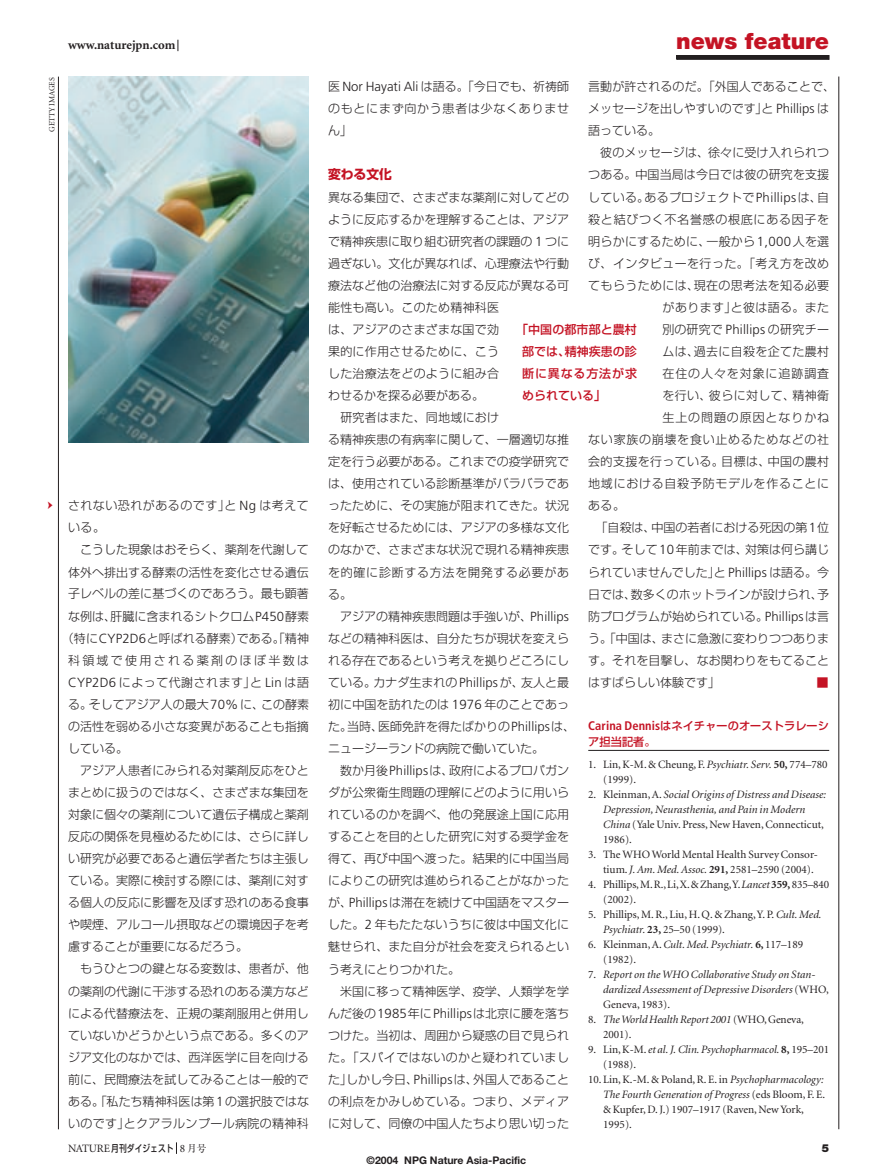
<style>
.page{position:relative;width:893px;height:1174px;background:#fff}
.page>*{position:absolute;margin:0;border:0;box-sizing:border-box;transform-origin:0 0}
.t1{font:900 22.5px "Helvetica Neue";color:#c41324}
.t2{font:700 12.75px "Minion";color:#231f20}
.t3{font:700 12.75px "Shin Go";color:#c41324}
.t4{font:300 12px/22px "Shin Go";letter-spacing:.005em;color:#231f20;text-align:justify}
.t5{font:300 12px "Shin Go";letter-spacing:.03em;color:#231f20}
.t6{font:300 12px "Shin Go";letter-spacing:.06em;color:#231f20}
.t7{font:300 12px "Shin Go";letter-spacing:.04em;color:#231f20}
.t8{font:500 12px/22px "Shin Go";letter-spacing:.005em;color:#c41324;text-align:justify}
.t9{font:300 12px "Shin Go";letter-spacing:.025em;color:#231f20}
.t10{font:300 12px "Shin Go";letter-spacing:.075em;color:#231f20}
.t11{font:300 12px "Shin Go";letter-spacing:.195em;color:#231f20}
.t12{font:300 12px "Shin Go";color:#c41324}
.t13{font:11.25px/15px "Minion";color:#231f20}
.t14{font:italic 11.25px/15px "Minion";letter-spacing:.005em;color:#231f20}
.t15{font:500 11.25px/16.5px "Shin Go";color:#c41324}
.t16{font:900 10.95px "Helvetica Neue";color:#231f20}
.t17{font:700 10.5px "Helvetica Neue";color:#231f20}
.t18{font:500 9.75px "Shin Go";color:#231f20;scale:.8 1}
.t19{font:7.95px "Minion";letter-spacing:.005em;color:#231f20}
.s1{font-family:"Frutiger";font-size:13.2px}
.s2{font-family:"Frutiger";font-weight:700;font-stretch:condensed;font-size:12.45px}
.s3{font-style:italic}
.s4{font-weight:700}
.s5{font-style:normal}
.s6{font-weight:700;font-style:normal}
.s7{font-family:"Minion";font-weight:400;font-size:11.25px}
.s8{font-family:"Ryumin";font-weight:400}
</style>
<div class="page">
<hr style="left:58px;top:77px;width:1px;height:1052px;background:#231f20">
<hr style="left:838px;top:77px;width:1px;height:1052px;background:#231f20">
<hr style="left:677px;top:56px;width:152px;height:3px;background:#231f20">
<div style="left:676px;top:55px;width:153px;height:5px;border:1px solid #231f20"></div>
<hr style="left:588px;top:750px;width:241px;height:1px;background:#231f20">
<img style="left:68px;top:77px;width:241px;height:365px">
<p class="t19" style="left:48px;top:132px;width:56px;rotate:-90deg">GETTY IMAGES</p>
<p class="t2" style="left:68px;top:38px;width:109px">www.naturejpn.com</p>
<h1 class="t1" style="left:676px;top:27px;width:154px">news feature</h1>
<p class="t7" style="left:68px;top:498px;width:242px">されない恐れがあるのです」と <span class="s1">Ng</span> は考えて</p>
<p class="t4" style="left:68px;top:516px;width:38px">いる。</p>
<p class="t4" style="left:68px;top:538px;width:242px">　こうした現象はおそらく、薬剤を代謝して</p>
<p class="t4" style="left:68px;top:560px;width:242px">体外へ排出する酵素の活性を変化させる遺伝</p>
<p class="t4" style="left:68px;top:582px;width:242px">子レベルの差に基づくのであろう。最も顕著</p>
<p class="t4" style="left:68px;top:604px;width:242px">な例は、肝臓に含まれるシトクロム<span class="s1">P450</span>酵素</p>
<p class="t4" style="left:62px;top:626px;width:248px">（特に<span class="s1">CYP2D6</span>と呼ばれる酵素）である。「精神</p>
<p class="t11" style="left:68px;top:652px;width:243px">科領域で使用される薬剤のほぼ半数は</p>
<p class="t7" style="left:68px;top:674px;width:243px"><span class="s1">CYP2D6</span> によって代謝されます」と <span class="s1">Lin</span> は語</p>
<p class="t4" style="left:68px;top:692px;width:242px">る。そしてアジア人の最大<span class="s1">70%</span>に、この酵素</p>
<p class="t4" style="left:68px;top:715px;width:242px">の活性を弱める小さな変異があることも指摘</p>
<p class="t4" style="left:68px;top:737px;width:61px">している。</p>
<p class="t4" style="left:68px;top:759px;width:242px">　アジア人患者にみられる対薬剤反応をひと</p>
<p class="t4" style="left:68px;top:781px;width:242px">まとめに扱うのではなく、さまざまな集団を</p>
<p class="t4" style="left:68px;top:803px;width:242px">対象に個々の薬剤について遺伝子構成と薬剤</p>
<p class="t4" style="left:68px;top:825px;width:242px">反応の関係を見極めるためには、さらに詳し</p>
<p class="t4" style="left:68px;top:847px;width:242px">い研究が必要であると遺伝学者たちは主張し</p>
<p class="t4" style="left:68px;top:869px;width:242px">ている。実際に検討する際には、薬剤に対す</p>
<p class="t4" style="left:68px;top:891px;width:242px">る個人の反応に影響を及ぼす恐れのある食事</p>
<p class="t4" style="left:68px;top:913px;width:242px">や喫煙、アルコール摂取などの環境因子を考</p>
<p class="t4" style="left:68px;top:935px;width:182px">慮することが重要になるだろう。</p>
<p class="t4" style="left:68px;top:957px;width:242px">　もうひとつの鍵となる変数は、患者が、他</p>
<p class="t4" style="left:68px;top:979px;width:242px">の薬剤の代謝に干渉する恐れのある漢方など</p>
<p class="t4" style="left:68px;top:1001px;width:242px">による代替療法を、正規の薬剤服用と併用し</p>
<p class="t4" style="left:68px;top:1023px;width:242px">ていないかどうかという点である。多くのア</p>
<p class="t4" style="left:68px;top:1045px;width:242px">ジア文化のなかでは、西洋医学に目を向ける</p>
<p class="t4" style="left:68px;top:1067px;width:242px">前に、民間療法を試してみることは一般的で</p>
<p class="t4" style="left:68px;top:1089px;width:242px">ある。「私たち精神科医は第<span class="s1">1</span>の選択肢ではな</p>
<p class="t9" style="left:68px;top:1115px;width:242px">いのです」とクアラルンプール病院の精神科</p>
<p class="t4" style="left:328px;top:75px;width:242px">医 <span class="s1">Nor Hayati Ali</span> は語る。「今日でも、祈祷師のもとにまず向かう患者は少なくありません」</p>
<p class="t3" style="left:328px;top:166px;width:65px">変わる文化</p>
<p class="t4" style="left:328px;top:185px;width:248px;text-align:left">異なる集団で、さまざまな薬剤に対してどのように反応するかを理解することは、アジアで精神疾患に取り組む研究者の課題の <span class="s1">1</span> つに過ぎない。文化が異なれば、心理療法や行動療法など他の治療法に対する反応が異なる可能性も高い。このため精神科医<br>は、アジアのさまざまな国で効<br>果的に作用させるために、こう<br>した治療法をどのように組み合<br>わせるかを探る必要がある。<br>　研究者はまた、同地域におけ<br>る精神疾患の有病率に関して、一層適切な推定を行う必要がある。これまでの疫学研究では、使用されている診断基準がバラバラであったために、その実施が阻まれてきた。状況を好転させるためには、アジアの多様な文化のなかで、さまざまな状況で現れる精神疾患を的確に診断する方法を開発する必要がある。<br>　アジアの精神疾患問題は手強いが、<span class="s1">Phillips</span>などの精神科医は、自分たちが現状を変えられる存在であるという考えを拠りどころにしている。カナダ生まれの<span class="s1">Phillips</span>が、友人と最初に中国を訪れたのは <span class="s1">1976</span> 年のことであった。当時、医師免許を得たばかりの<span class="s1">Phillips</span>は、ニュージーランドの病院で働いていた。<br>　数か月後<span class="s1">Phillips</span>は、政府によるプロパガンダが公衆衛生問題の理解にどのように用いられているのかを調べ、他の発展途上国に応用することを目的とした研究に対する奨学金を得て、再び中国へ渡った。結果的に中国当局によりこの研究は進められることがなかったが、<span class="s1">Phillips</span>は滞在を続けて中国語をマスターした。<span class="s1">2</span> 年もたたないうちに彼は中国文化に魅せられ、また自分が社会を変えられるという考えにとりつかれた。<br>　米国に移って精神医学、疫学、人類学を学んだ後の<span class="s1">1985</span>年に<span class="s1">Phillips</span>は北京に腰を落ちつけた。当初は、周囲から疑惑の目で見られた。「スパイではないのかと疑われていました」しかし今日、<span class="s1">Phillips</span>は、外国人であることの利点をかみしめている。つまり、メディアに対して、同僚の中国人たちより思い切った</p>
<p class="t4" style="left:588px;top:75px;width:248px">言動が許されるのだ。「外国人であることで、</p>
<p class="t4" style="left:588px;top:97px;width:242px">メッセージを出しやすいのです」と <span class="s1">Phillips</span> は</p>
<p class="t4" style="left:588px;top:119px;width:73px">語っている。</p>
<p class="t4" style="left:588px;top:141px;width:242px">　彼のメッセージは、徐々に受け入れられつ</p>
<p class="t4" style="left:588px;top:163px;width:242px">つある。中国当局は今日では彼の研究を支援</p>
<p class="t4" style="left:588px;top:185px;width:242px">している。あるプロジェクトで<span class="s1">Phillips</span>は、自</p>
<p class="t6" style="left:588px;top:211px;width:242px">殺と結びつく不名誉感の根底にある因子を</p>
<p class="t4" style="left:588px;top:229px;width:242px">明らかにするために、一般から<span class="s1">1,000</span>人を選</p>
<p class="t5" style="left:588px;top:255px;width:242px">び、インタビューを行った。「考え方を改め</p>
<p class="t5" style="left:588px;top:277px;width:242px">てもらうためには、現在の思考法を知る必要</p>
<p class="t9" style="left:662px;top:299px;width:168px">があります」と彼は語る。また</p>
<p class="t4" style="left:662px;top:318px;width:168px">別の研究で <span class="s1">Phillips</span> の研究チー</p>
<p class="t5" style="left:662px;top:344px;width:168px">ムは、過去に自殺を企てた農村</p>
<p class="t10" style="left:662px;top:366px;width:168px">在住の人々を対象に追跡調査</p>
<p class="t5" style="left:662px;top:388px;width:168px">を行い、彼らに対して、精神衛</p>
<p class="t10" style="left:662px;top:410px;width:168px">生上の問題の原因となりかね</p>
<p class="t6" style="left:588px;top:432px;width:242px">ない家族の崩壊を食い止めるためなどの社</p>
<p class="t5" style="left:588px;top:454px;width:242px">会的支援を行っている。目標は、中国の農村</p>
<p class="t6" style="left:588px;top:476px;width:242px">地域における自殺予防モデルを作ることに</p>
<p class="t4" style="left:588px;top:494px;width:38px">ある。</p>
<p class="t4" style="left:596px;top:516px;width:235px">「自殺は、中国の若者における死因の第<span class="s1">1</span>位</p>
<p class="t4" style="left:588px;top:538px;width:242px">です。そして<span class="s1">10</span>年前までは、対策は何ら講じ</p>
<p class="t4" style="left:588px;top:560px;width:242px">られていませんでした」と <span class="s1">Phillips</span> は語る。今</p>
<p class="t4" style="left:588px;top:582px;width:242px">日では、数多くのホットラインが設けられ、予</p>
<p class="t4" style="left:588px;top:604px;width:242px">防プログラムが始められている。<span class="s1">Phillips</span>は言</p>
<p class="t4" style="left:588px;top:626px;width:243px">う。「中国は、まさに急激に変わりつつありま</p>
<p class="t4" style="left:588px;top:648px;width:242px">す。それを目撃し、なお関わりをもてること</p>
<p class="t4" style="left:588px;top:670px;width:133px">はすばらしい体験です」</p>
<p class="t12" style="left:816px;top:674px;width:13px">■</p>
<p class="t15" style="left:588px;top:717px;width:242px"><span class="s2">Carina Dennis</span>はネイチャーのオーストラレーシア担当記者。</p>
<p class="t13" style="left:603px;top:757px;width:226px;text-indent:-15px">1. Lin, K-M. &amp; Cheung, F. <span class="s3">Psychiatr. Serv.</span> <span class="s4">50,</span> 774–780 (1999).</p>
<p class="t14" style="left:603px;top:787px;width:225px;text-indent:-15px"><span class="s5">2. Kleinman, A.</span> Social Origins of Distress and Disease:<br>Depression, Neurasthenia, and Pain in Modern China <span class="s5">(Yale Univ. Press, New Haven, Connecticut, 1986).</span></p>
<p class="t13" style="left:603px;top:847px;width:216px;text-indent:-15px">3. The WHO World Mental Health Survey Consor&shy;tium. <span class="s3">J. Am. Med. Assoc.</span> <span class="s4">291,</span> 2581–2590 (2004).</p>
<p class="t13" style="left:603px;top:877px;width:228px;text-indent:-15px">4. Phillips, M. R., Li, X. &amp; Zhang, Y. <span class="s3">Lancet</span> <span class="s4">359,</span> 835–840 (2002).</p>
<p class="t13" style="left:603px;top:907px;width:220px;text-indent:-15px">5. Phillips, M. R., Liu, H. Q. &amp; Zhang, Y. P. <span class="s3">Cult. Med.<br>Psychiatr.</span> <span class="s4">23,</span> 25–50 (1999).</p>
<p class="t13" style="left:603px;top:937px;width:202px;text-indent:-15px">6. Kleinman, A. <span class="s3">Cult. Med. Psychiatr.</span> <span class="s4">6,</span> 117–189 (1982).</p>
<p class="t14" style="left:603px;top:967px;width:227px;text-indent:-15px"><span class="s5">7.</span> Report on the WHO Collaborative Study on Stan&shy;dardized Assessment of Depressive Disorders <span class="s5">(WHO,<br>Geneva, 1983).</span></p>
<p class="t14" style="left:603px;top:1012px;width:202px;text-indent:-15px"><span class="s5">8.</span> The World Health Report 2001 <span class="s5">(WHO, Geneva,<br>2001).</span></p>
<p class="t14" style="left:603px;top:1042px;width:228px;text-indent:-15px"><span class="s5">9. Lin, K-M.</span> et al. J. Clin. Psychopharmacol. <span class="s6">8,</span> <span class="s5">195–201 (1988).</span></p>
<p class="t13" style="left:603px;top:1072px;width:223px;text-indent:-15px">10. Lin, K.-M. &amp; Poland, R. E. in <span class="s3">Psychopharmacology:<br>The Fourth Generation of Progress</span> (eds Bloom, F. E. &amp; Kupfer, D. J.) 1907–1917 (Raven, New York, 1995).</p>
<p class="t8" style="left:522px;top:318px;width:116px;text-indent:-6px">「中国の都市部と農村部では、精神疾患の診断に異なる方法が求められている」</p>
<p class="t18" style="left:68px;top:1141px;width:175px"><span class="s7">NATURE</span>月刊ダイジェスト <span class="s7">8</span> <span class="s8">月号</span></p>
<p class="t16" style="left:822px;top:1141px;width:9px">5</p>
<p class="t17" style="left:367px;top:1154px;width:161px">©2004 NPG Nature Asia-Pacific</p>
</div>
